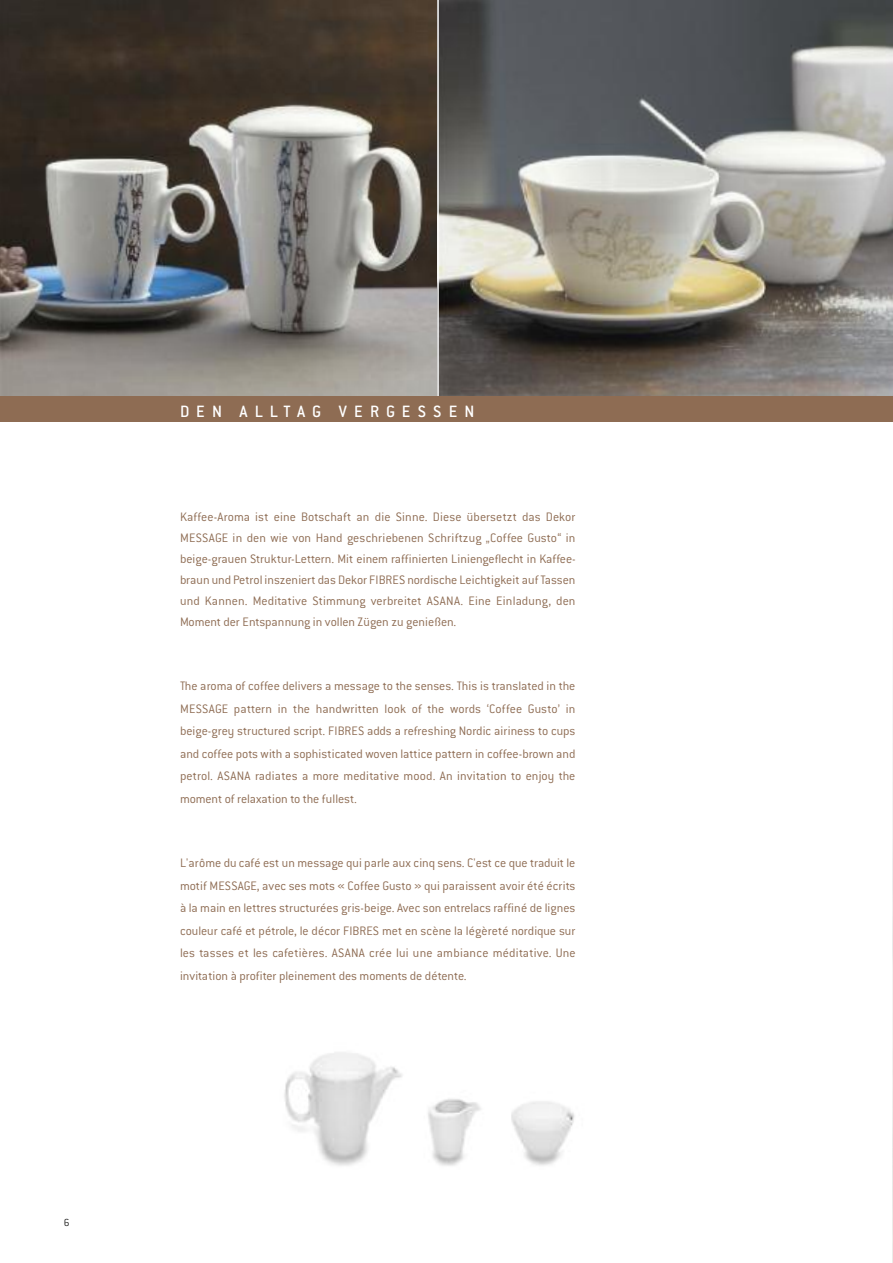
<style>
.page{position:relative;width:893px;height:1263px;background:#fff}
.page>*{position:absolute;margin:0;border:0;box-sizing:border-box;transform-origin:0 0}
.t1{font:500 18px "Conduit ITC";letter-spacing:.4em;color:#fff}
.t2{font:300 13.5px/22.5px "Conduit ITC";letter-spacing:-.005em;color:#8e6c53;text-align:justify}
.t3{font:300 11.25px "Conduit ITC";color:#222221}
</style>
<div class="page">
<img style="left:0;top:0;width:437px;height:397px">
<svg style="left:439px;top:0;width:454px;height:397px"></svg>
<img style="left:892px;top:743px;width:1px;height:520px">
<div style="left:0;top:397px;width:893px;height:25px;background:#8e6c53"></div>
<img style="left:284px;top:1052px;width:118px;height:114px">
<img style="left:428px;top:1099px;width:53px;height:67px">
<img style="left:511px;top:1101px;width:64px;height:65px">
<p class="t3" style="left:64px;top:1219px;width:7px">6</p>
<h1 class="t1" style="left:180px;top:405px;width:296px">DEN ALLTAG VERGESSEN</h1>
<p class="t2" style="left:180px;top:507px;width:397px;line-height:21px">Kaffee-Aroma ist eine Botschaft an die Sinne. Diese übersetzt das Dekor MESSAGE in den wie von Hand geschriebenen Schriftzug „Coffee Gusto“ in beige-grauen Struktur-Lettern. Mit einem raffinierten Liniengeflecht in Kaffee&shy;braun und Petrol inszeniert das Dekor FIBRES nordische Leichtigkeit aufTassen und Kannen. Meditative Stimmung verbreitet ASANA. Eine Einladung, den Moment der Entspannung in vollen Zügen zu genießen.</p>
<p class="t2" style="left:180px;top:676px;width:397px">The aroma of coffee delivers a message to the senses. This is translated in the MESSAGE pattern in the handwritten look of the words ‘Coffee Gusto’ in beige-grey structured script. FIBRES adds a refreshing Nordic airiness to cups and coffee pots with a sophisticated woven lattice pattern in coffee-brown and petrol. ASANA radiates a more meditative mood. An invitation to enjoy the moment of relaxation to the fullest.</p>
<p class="t2" style="left:180px;top:853px;width:397px">L'arôme du café est un message qui parle aux cinq sens. C'est ce que traduit le motif MESSAGE, avec ses mots « Coffee Gusto » qui paraissent avoir été écrits à la main en lettres structurées gris-beige. Avec son entrelacs raffiné de lignes couleur café et pétrole, le décor FIBRES met en scène la légèreté nordique sur les tasses et les cafetières. ASANA crée lui une ambiance méditative. Une invitation à profiter pleinement des moments de détente.</p>
</div>
